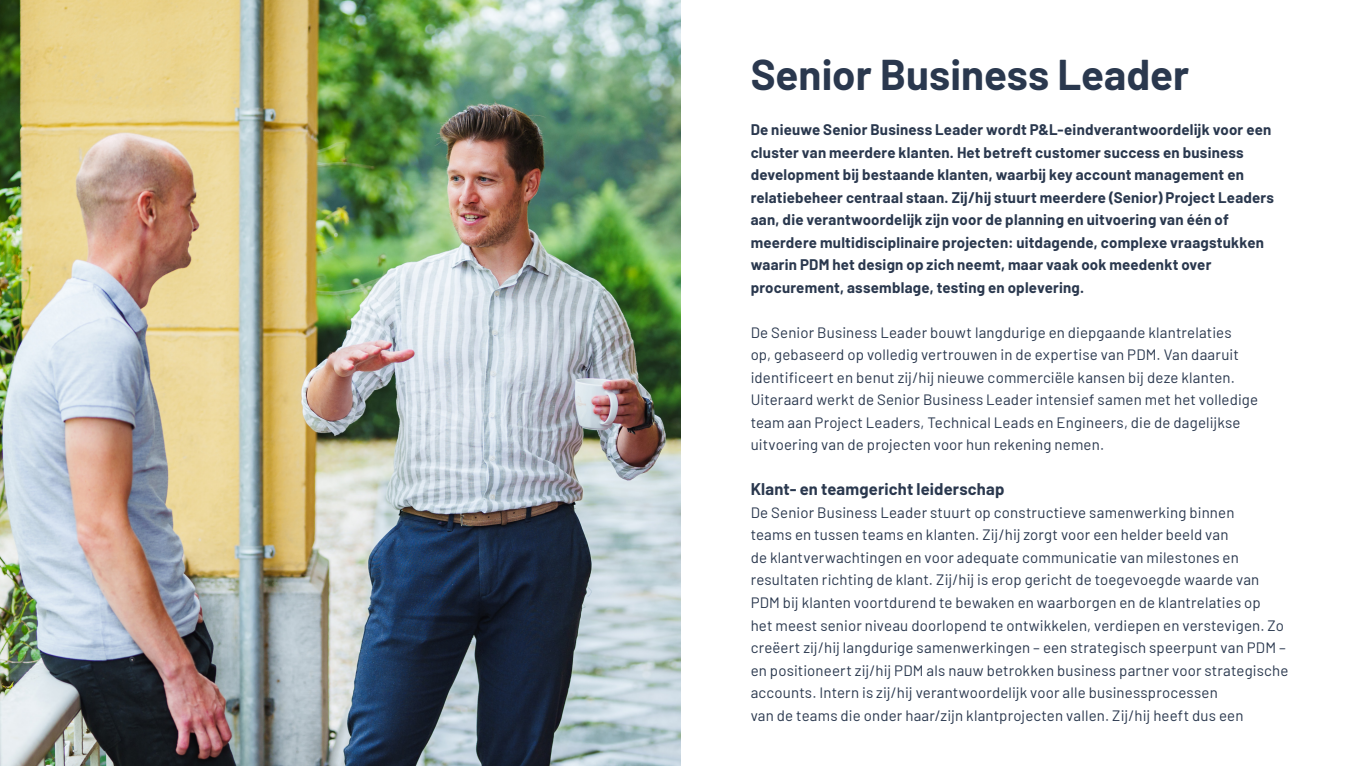
<style>
.page{position:relative;width:1361px;height:766px;background:#fff}
.page>*{position:absolute;margin:0;border:0;box-sizing:border-box;transform-origin:0 0}
.t1{font:700 42px "Barlow";color:#2a384e}
.t2{font:700 16.5px "Barlow";letter-spacing:.01em;color:#2a384e}
.t3{font:15px/22.5px "Barlow";letter-spacing:.01em;color:#2a384e}
.t4{font:700 15px/22.5px "Barlow";letter-spacing:.015em;color:#2a384e}
</style>
<div class="page">
<img style="left:0;top:0;width:680px;height:765px">
<p class="t1" style="left:750px;top:44px;width:440px">Senior Business Leader</p>
<p class="t4" style="left:750px;top:117px;width:525px">De nieuwe Senior Business Leader wordt P&amp;L-eindverantwoordelijk voor een cluster van meerdere klanten. Het betreft customer success en business development bij bestaande klanten, waarbij key account management en relatiebeheer centraal staan. Zij/hij stuurt meerdere (Senior) Project Leaders aan, die verantwoordelijk zijn voor de planning en uitvoering van één of meerdere multidisciplinaire projecten: uitdagende, complexe vraagstukken waarin PDM het design op zich neemt, maar vaak ook meedenkt over procurement, assemblage, testing en oplevering.</p>
<p class="t3" style="left:750px;top:320px;width:509px">De Senior Business Leader bouwt langdurige en diepgaande klantrelaties<br>op, gebaseerd op volledig vertrouwen in de expertise van PDM. Van daaruit identificeert en benut zij/hij nieuwe commerciële kansen bij deze klanten.<br>Uiteraard werkt de Senior Business Leader intensief samen met het volledige team aan Project Leaders, Technical Leads en Engineers, die de dagelijkse uitvoering van de projecten voor hun rekening nemen.</p>
<p class="t2" style="left:750px;top:477px;width:255px">Klant- en teamgericht leiderschap</p>
<p class="t3" style="left:750px;top:500px;width:539px">De Senior Business Leader stuurt op constructieve samenwerking binnen<br>teams en tussen teams en klanten. Zij/hij zorgt voor een helder beeld van<br>de klantverwachtingen en voor adequate communicatie van milestones en resultaten richting de klant. Zij/hij is erop gericht de toegevoegde waarde van PDM bij klanten voortdurend te bewaken en waarborgen en de klantrelaties op<br>het meest senior niveau doorlopend te ontwikkelen, verdiepen en verstevigen. Zo creëert zij/hij langdurige samenwerkingen – een strategisch speerpunt van PDM – en positioneert zij/hij PDM als nauw betrokken business partner voor strategische accounts. Intern is zij/hij verantwoordelijk voor alle businessprocessen<br>van de teams die onder haar/zijn klantprojecten vallen. Zij/hij heeft dus een</p>
</div>
